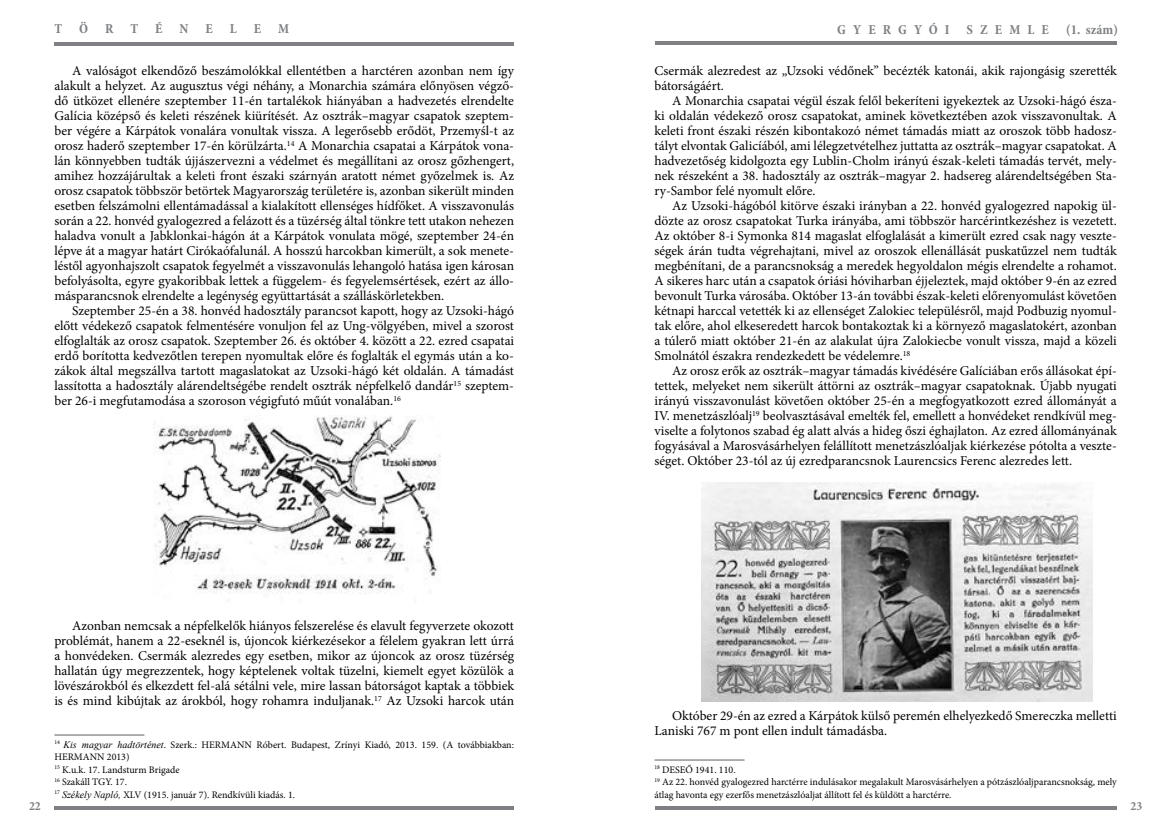
<style>
.page{position:relative;width:1170px;height:833px;background:#fff}
.page>*{position:absolute;margin:0;border:0;box-sizing:border-box;transform-origin:0 0}
.t1{font:700 condensed 13.75px "Minion Pro";letter-spacing:.52em;color:#7e8083}
.t2{font:13.5px/15px "Minion Pro";color:#000;text-align:justify}
.t3{font:700 condensed 12.5px "Minion Pro";color:#7e8083}
.t4{font:10px/12.5px "Minion Pro";color:#000}
.t5{font:italic 10px "Times New Roman";color:#000}
.s1{font-family:"Minion Pro";font-style:normal}
.s2{font-family:"Times New Roman";font-style:italic}
</style>
<div class="page">
<hr style="left:54px;top:806px;width:460px;height:4px;background:#7e8083">
<hr style="left:655px;top:806px;width:461px;height:3px;background:#7e8083">
<hr style="left:54px;top:42px;width:460px;height:3px;background:#7e8083">
<hr style="left:655px;top:42px;width:461px;height:3px;background:#7e8083">
<hr style="left:54px;top:734px;width:90px;height:1px;background:#7e8083">
<img style="left:154px;top:415px;width:287px;height:179px">
<hr style="left:654px;top:759px;width:90px;height:1px;background:#7e8083">
<img style="left:701px;top:482px;width:391px;height:219px">
<p class="t1" style="left:54px;top:19px;width:236px">T Ö R T É N E L E M</p>
<p class="t1" style="left:837px;top:20px;width:213px">GYERGYÓI SZEMLE</p>
<p class="t1" style="left:1066px;top:20px;width:53px">(1. szám)</p>
<p class="t2" style="left:54px;top:63px;width:461px;text-indent:18px">A valóságot elkendőző beszámolókkal ellentétben a harctéren azonban nem így alakult a helyzet. Az augusztus végi néhány, a Monarchia számára előnyösen végző&shy;dő ütközet ellenére szeptember 11-én tartalékok hiányában a hadvezetés elrendelte Galícia középső és keleti részének kiürítését. Az osztrák–magyar csapatok szeptem&shy;ber végére a Kárpátok vonalára vonultak vissza. A legerősebb erődöt, Przemyśl-t az orosz haderő szeptember 17-én körülzárta.<sup>14</sup> A Monarchia csapatai a Kárpátok vona&shy;lán könnyebben tudták újjászervezni a védelmet és megállítani az orosz gőzhengert, amihez hozzájárultak a keleti front északi szárnyán aratott német győzelmek is. Az orosz csapatok többször betörtek Magyarország területére is, azonban sikerült minden esetben felszámolni ellentámadással a kialakított ellenséges hídfőket. A visszavonulás során a 22. honvéd gyalogezred a felázott és a tüzérség által tönkre tett utakon nehezen haladva vonult a Jabklonkai-hágón át a Kárpátok vonulata mögé, szeptember 24-én lépve át a magyar határt Cirókaófalunál. A hosszú harcokban kimerült, a sok menete&shy;léstől agyonhajszolt csapatok fegyelmét a visszavonulás lehangoló hatása igen károsan befolyásolta, egyre gyakoribbak lettek a függelem- és fegyelemsértések, ezért az állo&shy;másparancsnok elrendelte a legénység együttartását a szálláskörletekben.</p>
<p class="t2" style="left:54px;top:303px;width:461px;text-indent:18px">Szeptember 25-én a 38. honvéd hadosztály parancsot kapott, hogy az Uzsoki-hágó előtt védekező csapatok felmentésére vonuljon fel az Ung-völgyében, mivel a szorost elfoglalták az orosz csapatok. Szeptember 26. és október 4. között a 22. ezred csapatai erdő borította kedvezőtlen terepen nyomultak előre és foglalták el egymás után a ko&shy;zákok által megszállva tartott magaslatokat az Uzsoki-hágó két oldalán. A támadást lassította a hadosztály alárendeltségébe rendelt osztrák népfelkelő dandár<sup>15</sup> szeptem&shy;ber 26-i megfutamodása a szoroson végigfutó műút vonalában.<sup>16</sup></p>
<p class="t2" style="left:54px;top:618px;width:461px;text-indent:18px">Azonban nemcsak a népfelkelők hiányos felszerelése és elavult fegyverzete okozott problémát, hanem a 22-eseknél is, újoncok kiérkezésekor a félelem gyakran lett úrrá a honvédeken. Csermák alezredes egy esetben, mikor az újoncok az orosz tüzérség hallatán úgy megrezzentek, hogy képtelenek voltak tüzelni, kiemelt egyet közülök a lövészárokból és elkezdett fel-alá sétálni vele, mire lassan bátorságot kaptak a többiek is és mind kibújtak az árokból, hogy rohamra induljanak.<sup>17</sup> Az Uzsoki harcok után</p>
<p class="t5" style="left:54px;top:737px;width:156px"><sup>14</sup> Kis magyar hadtörténet<span class="s1">. Szerk.: HERMANN</span></p>
<p class="t4" style="left:256px;top:738px;width:259px">Róbert. Budapest, Zrínyi Kiadó, 2013. 159. (A továbbiakban:</p>
<p class="t4" style="left:54px;top:750px;width:9px">HERMANN</p>
<p class="t4" style="left:54px;top:750px;width:242px;text-indent:52px">2013)<br><sup>15</sup> K.u.k. 17. Landsturm Brigade<br><sup>16</sup> Szakáll TGY. 17.<br><sup>17</sup> <span class="s2">Székely Napló,</span> XLV (1915. január 7). Rendkívüli kiadás. 1.</p>
<p class="t2" style="left:654px;top:63px;width:463px">Csermák alezredest az „Uzsoki védőnek” becézték katonái, akik rajongásig szerették bátorságáért.</p>
<p class="t2" style="left:654px;top:93px;width:464px;text-indent:18px">A Monarchia csapatai végül észak felől bekeríteni igyekeztek az Uzsoki-hágó észa&shy;ki oldalán védekező orosz csapatokat, aminek következtében azok visszavonultak. A keleti front északi részén kibontakozó német támadás miatt az oroszok több hadosz&shy;tályt elvontak Galicíából, ami lélegzetvételhez juttatta az osztrák–magyar csapatokat. A hadvezetőség kidolgozta egy Lublin-Cholm irányú észak-keleti támadás tervét, mely&shy;nek részeként a 38. hadosztály az osztrák–magyar 2. hadsereg alárendeltségében Sta&shy;ry-Sambor felé nyomult előre.</p>
<p class="t2" style="left:654px;top:198px;width:464px;text-indent:18px">Az Uzsoki-hágóból kitörve északi irányban a 22. honvéd gyalogezred napokig ül&shy;dözte az orosz csapatokat Turka irányába, ami többször harcérintkezéshez is vezetett.<br>Az október 8-i Symonka 814 magaslat elfoglalását a kimerült ezred csak nagy veszte&shy;ségek árán tudta végrehajtani, mivel az oroszok ellenállását puskatűzzel nem tudták megbénítani, de a parancsnokság a meredek hegyoldalon mégis elrendelte a rohamot.<br>A sikeres harc után a csapatok óriási hóviharban éjjeleztek, majd október 9-én az ezred bevonult Turka városába. Október 13-án további észak-keleti előrenyomulást követően kétnapi harccal vetették ki az ellenséget Zalokiec településről, majd Podbuzig nyomul&shy;tak előre, ahol elkeseredett harcok bontakoztak ki a környező magaslatokért, azonban a túlerő miatt október 21-én az alakulat újra Zalokiecbe vonult vissza, majd a közeli Smolnától északra rendezkedett be védelemre.<sup>18</sup></p>
<p class="t2" style="left:654px;top:363px;width:464px;text-indent:18px">Az orosz erők az osztrák–magyar támadás kivédésére Galíciában erős állásokat épí&shy;tettek, melyeket nem sikerült áttörni az osztrák–magyar csapatoknak. Újabb nyugati irányú visszavonulást követően október 25-én a megfogyatkozott ezred állományát a IV. menetzászlóalj<sup>19</sup> beolvasztásával emelték fel, emellett a honvédeket rendkívül meg&shy;viselte a folytonos szabad ég alatt alvás a hideg őszi éghajlaton. Az ezred állományának fogyásával a Marosvásárhelyen felállított menetzászlóaljak kiérkezése pótolta a veszte&shy;séget. Október 23-tól az új ezredparancsnok Laurencsics Ferenc alezredes lett.</p>
<p class="t2" style="left:654px;top:708px;width:464px;text-indent:18px">Október 29-én az ezred a Kárpátok külső peremén elhelyezkedő Smereczka melletti<br>Laniski 767 m pont ellen indult támadásba.</p>
<p class="t4" style="left:654px;top:763px;width:464px"><sup>18</sup> DESEŐ 1941. 110.<br><sup>19</sup> Az 22. honvéd gyalogezred harctérre indulásakor megalakult Marosvásárhelyen a pótzászlóaljparancsnokság, mely átlag havonta egy ezerfős menetzászlóaljat állított fel és küldött a harctérre.</p>
<p class="t3" style="left:29px;top:797px;width:13px">22</p>
<p class="t3" style="left:1130px;top:797px;width:13px">23</p>
</div>
